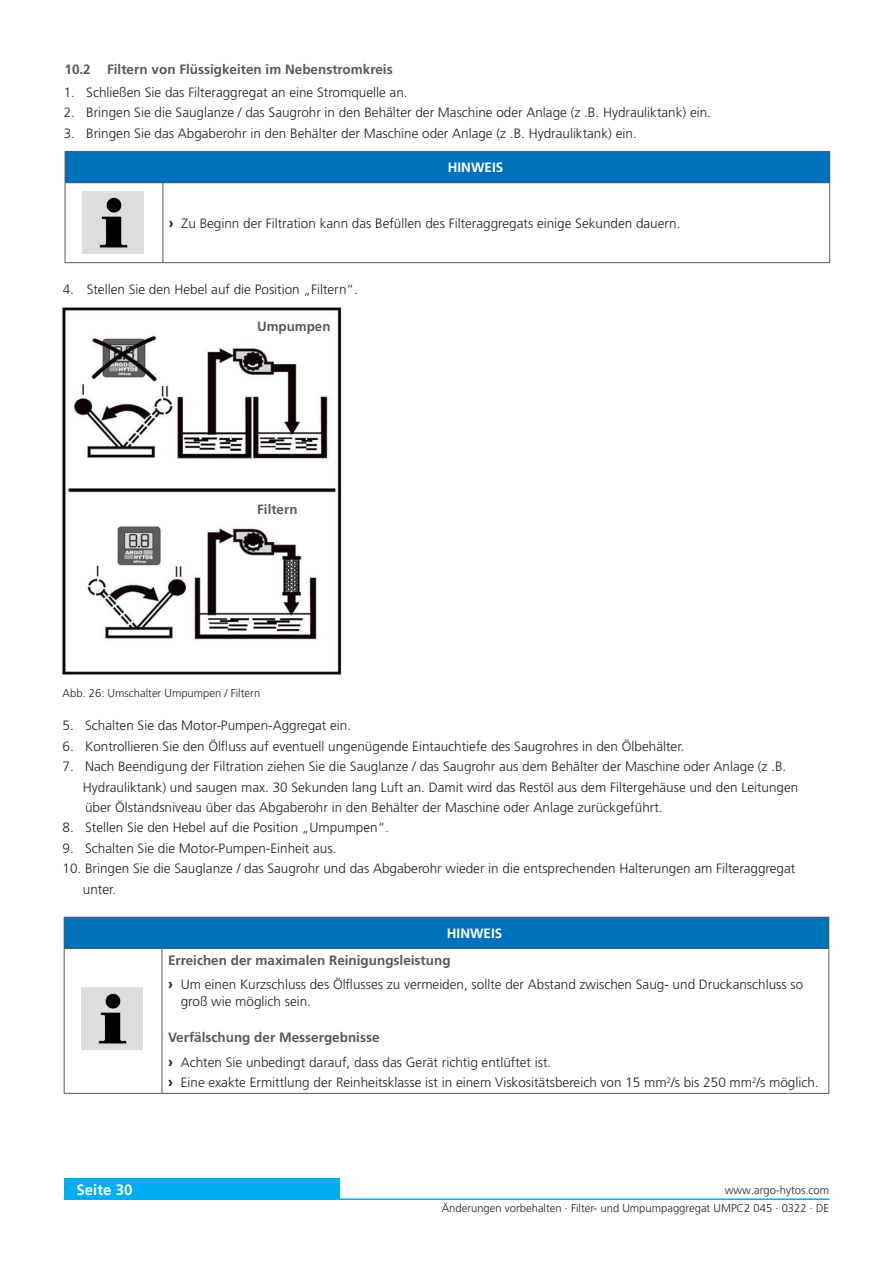
<style>
.page{position:relative;width:893px;height:1263px;background:#fff}
.page>*{position:absolute;margin:0;border:0;box-sizing:border-box;transform-origin:0 0}
.t1{font:700 15px "Frutiger LT Pro";color:#fff}
._07_Listing_Copytext{font:300 13.5px/16.2px "Frutiger LT Pro";color:#231f20}
._05_Subline_Copytext{font:700 13.5px "Frutiger LT Pro";color:#57585a}
.Überschrift_3{font:700 13.5px "Frutiger LT Pro";color:#57585a}
._05_Subline_Copytext-2{font:700 13.5px "Frutiger LT Pro";color:#fff}
._05_Subline_Copytext-3{font:700 13.35px "Frutiger LT Pro";color:#57585a}
._08_Legend{font:300 11.25px "Frutiger LT Pro";color:#231f20}
.s1{font-weight:700;font-size:15px}
</style>
<div class="page">
<div style="left:64px;top:1179px;width:276px;height:21px;background:#00aeef"></div>
<hr style="left:64px;top:1198px;width:765px;height:2px;background:#00aeef">
<div style="left:64px;top:917px;width:765px;height:31px;background:#0072bc"></div>
<hr style="left:64px;top:1093px;width:98px;height:1px;background:#57585a">
<hr style="left:162px;top:1093px;width:667px;height:1px;background:#57585a">
<hr style="left:64px;top:917px;width:98px;height:1px;background:#57585a">
<hr style="left:64px;top:917px;width:1px;height:31px;background:#57585a">
<hr style="left:162px;top:917px;width:667px;height:1px;background:#57585a">
<hr style="left:64px;top:948px;width:98px;height:1px;background:#57585a">
<hr style="left:162px;top:948px;width:667px;height:1px;background:#57585a">
<hr style="left:64px;top:949px;width:1px;height:144px;background:#57585a">
<hr style="left:162px;top:949px;width:1px;height:144px;background:#57585a">
<hr style="left:828px;top:949px;width:1px;height:144px;background:#57585a">
<hr style="left:828px;top:917px;width:1px;height:31px;background:#57585a">
<img style="left:82px;top:987px;width:61px;height:62px">
<div style="left:65px;top:151px;width:765px;height:32px;background:#0072bc"></div>
<hr style="left:65px;top:262px;width:98px;height:1px;background:#57585a">
<hr style="left:163px;top:262px;width:667px;height:1px;background:#57585a">
<hr style="left:65px;top:151px;width:98px;height:1px;background:#57585a">
<hr style="left:65px;top:152px;width:1px;height:30px;background:#57585a">
<hr style="left:163px;top:151px;width:667px;height:1px;background:#57585a">
<hr style="left:65px;top:182px;width:98px;height:1px;background:#57585a">
<hr style="left:163px;top:182px;width:667px;height:1px;background:#57585a">
<hr style="left:65px;top:183px;width:1px;height:79px;background:#57585a">
<hr style="left:163px;top:183px;width:1px;height:79px;background:#57585a">
<hr style="left:829px;top:183px;width:1px;height:79px;background:#57585a">
<hr style="left:829px;top:152px;width:1px;height:30px;background:#57585a">
<img style="left:82px;top:192px;width:62px;height:62px">
<img style="left:61px;top:306px;width:281px;height:369px">
<p class="Überschrift_3" style="left:65px;top:61px;width:330px">10.2 Filtern von Flüssigkeiten im Nebenstromkreis</p>
<p class="_07_Listing_Copytext" style="left:64px;top:84px;width:345px">1. Schließen Sie das Filteraggregat an eine Stromquelle an.</p>
<p class="_07_Listing_Copytext" style="left:64px;top:105px;width:649px">2. Bringen Sie die Sauglanze / das Saugrohr in den Behälter der Maschine oder Anlage (z .B. Hydrauliktank) ein.</p>
<p class="_07_Listing_Copytext" style="left:64px;top:125px;width:574px">3. Bringen Sie das Abgaberohr in den Behälter der Maschine oder Anlage (z .B. Hydrauliktank) ein.</p>
<p class="_05_Subline_Copytext-2" style="left:448px;top:160px;width:57px">HINWEIS</p>
<p class="_07_Listing_Copytext" style="left:169px;top:215px;width:513px"><span class="s1">›</span> Zu Beginn der Filtration kann das Befüllen des Filteraggregats einige Sekunden dauern.</p>
<p class="_07_Listing_Copytext" style="left:63px;top:281px;width:297px">4. Stellen Sie den Hebel auf die Position „Filtern“.</p>
<p class="_05_Subline_Copytext-3" style="left:257px;top:319px;width:75px">Umpumpen</p>
<p class="_05_Subline_Copytext-3" style="left:257px;top:501px;width:42px">Filtern</p>
<p class="_08_Legend" style="left:63px;top:687px;width:199px">Abb. 26: Umschalter Umpumpen / Filtern</p>
<p class="_07_Listing_Copytext" style="left:63px;top:717px;width:290px">5. Schalten Sie das Motor-Pumpen-Aggregat ein.</p>
<p class="_07_Listing_Copytext" style="left:63px;top:738px;width:623px">6. Kontrollieren Sie den Ölfluss auf eventuell ungenügende Eintauchtiefe des Saugrohres in den Ölbehälter.</p>
<p class="_07_Listing_Copytext" style="left:63px;top:758px;width:725px">7. Nach Beendigung der Filtration ziehen Sie die Sauglanze / das Saugrohr aus dem Behälter der Maschine oder Anlage (z .B.</p>
<p class="_07_Listing_Copytext" style="left:83px;top:779px;width:717px">Hydrauliktank) und saugen max. 30 Sekunden lang Luft an. Damit wird das Restöl aus dem Filtergehäuse und den Leitungen</p>
<p class="_07_Listing_Copytext" style="left:85px;top:799px;width:579px">über Ölstandsniveau über das Abgaberohr in den Behälter der Maschine oder Anlage zurückgeführt.</p>
<p class="_07_Listing_Copytext" style="left:63px;top:820px;width:328px">8. Stellen Sie den Hebel auf die Position „Umpumpen“.</p>
<p class="_07_Listing_Copytext" style="left:63px;top:840px;width:275px">9. Schalten Sie die Motor-Pumpen-Einheit aus.</p>
<p class="_07_Listing_Copytext" style="left:63px;top:861px;width:734px">10. Bringen Sie die Sauglanze / das Saugrohr und das Abgaberohr wieder in die entsprechenden Halterungen am Filteraggregat</p>
<p class="_07_Listing_Copytext" style="left:83px;top:881px;width:35px">unter.</p>
<p class="_05_Subline_Copytext-2" style="left:447px;top:925px;width:57px">HINWEIS</p>
<p class="_05_Subline_Copytext" style="left:168px;top:952px;width:284px">Erreichen der maximalen Reinigungsleistung</p>
<p class="_07_Listing_Copytext" style="left:181px;top:977px;width:624px;text-indent:-13px"><span class="s1">›</span> Um einen Kurzschluss des Ölflusses zu vermeiden, sollte der Abstand zwischen Saug- und Druckanschluss so groß wie möglich sein.</p>
<p class="_05_Subline_Copytext" style="left:168px;top:1029px;width:213px">Verfälschung der Messergebnisse</p>
<p class="_07_Listing_Copytext" style="left:168px;top:1054px;width:385px"><span class="s1">›</span> Achten Sie unbedingt darauf, dass das Gerät richtig entlüftet ist.</p>
<p class="_07_Listing_Copytext" style="left:168px;top:1075px;width:652px"><span class="s1">›</span> Eine exakte Ermittlung der Reinheitsklasse ist in einem Viskositätsbereich von 15 mm<sup>2</sup>/s bis 250 mm<sup>2</sup>/s möglich.</p>
<p class="t1" style="left:77px;top:1181px;width:57px">Seite 30</p>
<p class="_08_Legend" style="left:725px;top:1184px;width:106px">www.argo-hytos.com</p>
<p class="_08_Legend" style="left:442px;top:1202px;width:389px">Änderungen vorbehalten · Filter- und Umpumpaggregat UMPC2 045 · 0322 · DE</p>
</div>
